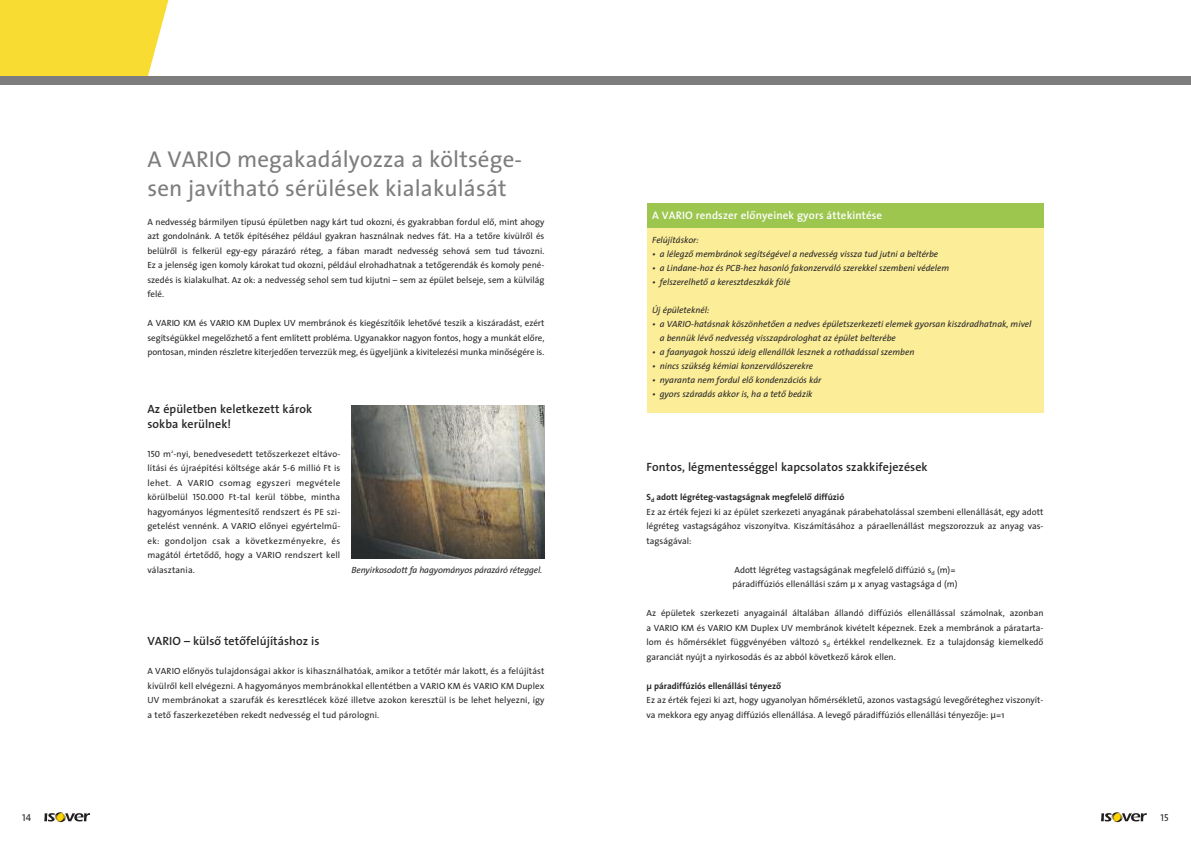
<style>
.page{position:relative;width:1191px;height:842px;background:#fff}
.page>*{position:absolute;margin:0;border:0;box-sizing:border-box;transform-origin:0 0}
.t1{font:23px/29px "The Sans Plain H";letter-spacing:.005em;color:#7d7d7d}
.t2{font:12px/14.5px "The Sans Semi Bold Plain H";letter-spacing:.005em;color:#272627}
.t3{font:11px "The Sans Semi Bold Plain H";letter-spacing:.01em;color:#fff}
.t4{font:10px "The Sans Caps H";color:#272627}
.t5{font:9px/14.5px "The Sans Plain H";color:#272627;text-align:justify}
.t6{font:9px/14px "The Sans Italic H";color:#272627}
.t7{font:9px "The Sans Bold Plain H";color:#272627}
.t8{font:italic 9px "The Sans";letter-spacing:-.015em;color:#272627}
.s1{font-family:"The Sans Caps H"}
.s2{font-family:"Lucida Grande"}
</style>
<div class="page">
<svg style="left:1101px;top:812px;width:45px;height:10px"></svg>
<svg style="left:44px;top:812px;width:46px;height:10px"></svg>
<img style="left:351px;top:405px;width:193px;height:154px">
<svg style="left:0;top:0;width:171px;height:77px;background:#f7dd40"></svg>
<div style="left:0;top:77px;width:1191px;height:8px;background:#7d7d7d"></div>
<div style="left:646px;top:228px;width:397px;height:184px;background:#fced98"></div>
<div style="left:646px;top:203px;width:397px;height:25px;background:#9dc64e"></div>
<h1 class="t1" style="left:147px;top:146px;width:376px">A VARIO megakadályozza a költsége&shy;sen javítható sérülések kialakulását</h1>
<p class="t5" style="left:147px;top:215px;width:398px">A nedvesség bármilyen típusú épületben nagy kárt tud okozni, és gyakrabban fordul elô, mint ahogy azt gondolnánk. A tetôk építéséhez például gyakran használnak nedves fát. Ha a tetôre kívülrôl és belülrôl is felkerül egy-egy párazáró réteg, a fában maradt nedvesség sehová sem tud távozni.<br>Ez a jelenség igen komoly károkat tud okozni, például elrohadhatnak a tetôgerendák és komoly pené&shy;szedés is kialakulhat. Az ok: a nedvesség sehol sem tud kijutni – sem az épület belseje, sem a külvilág felé.</p>
<p class="t5" style="left:147px;top:317px;width:398px">A VARIO KM és VARIO KM Duplex UV membránok és kiegészítôik lehetôvé teszik a kiszáradást, ezért segítségükkel megelôzhetô a fent említett probléma. Ugyanakkor nagyon fontos, hogy a munkát elôre, pontosan, minden részletre kiterjedôen tervezzük meg, és ügyeljünk a kivitelezési munka minôségére is.</p>
<h2 class="t2" style="left:147px;top:403px;width:166px">Az épületben keletkezett károk sokba kerülnek!</h2>
<p class="t5" style="left:147px;top:447px;width:194px"><span class="s1">150</span> m<sup>2</sup>-nyi, benedvesedett tetôszerkezet eltávo&shy;lítási és újraépítési költsége akár <span class="s1">5-6</span> millió Ft is lehet. A VARIO csomag egyszeri megvétele körülbelül <span class="s1">150.000</span> Ft-tal kerül többe, mintha hagyományos légmentesítô rendszert és PE szi&shy;getelést vennénk. A VARIO elônyei egyértelmû&shy;ek: gondoljon csak a következményekre, és magától értetôdô, hogy a VARIO rendszert kell választania.</p>
<p class="t8" style="left:351px;top:566px;width:192px">Benyirkosodott fa hagyományos párazáró réteggel.</p>
<h2 class="t2" style="left:147px;top:635px;width:174px">VARIO – külsô tetôfelújításhoz is</h2>
<p class="t5" style="left:147px;top:665px;width:398px">A VARIO elônyös tulajdonságai akkor is kihasználhatóak, amikor a tet<span class="s2">ő</span>tér már lakott, és a felújítást kívülrôl kell elvégezni. A hagyományos membránokkal ellentétben a VARIO KM és VARIO KM Duplex UV membránokat a szarufák és keresztlécek közé illetve azokon keresztül is be lehet helyezni, így a tetô faszerkezetében rekedt nedvesség el tud párologni.</p>
<p class="t3" style="left:652px;top:211px;width:231px">A VARIO rendszer elônyeinek gyors áttekintése</p>
<p class="t6" style="left:652px;top:234px;width:48px">Felújításkor:</p>
<p class="t6" style="left:652px;top:248px;width:287px">• a lélegzô membránok segítségével a nedvesség vissza tud jutni a beltérbe</p>
<p class="t6" style="left:652px;top:262px;width:298px">• a Lindane-hoz és PCB-hez hasonló fakonzerváló szerekkel szembeni védelem</p>
<p class="t6" style="left:652px;top:276px;width:140px">• felszerelhetô a keresztdeszkák fölé</p>
<p class="t6" style="left:652px;top:304px;width:59px">Új épületeknél:</p>
<p class="t6" style="left:660px;top:318px;width:373px;text-indent:-8px">• a VARIO-hatásnak köszönhetôen a nedves épületszerkezeti elemek gyorsan kiszáradhatnak, mivel a bennük lévô nedvesség visszapárologhat az épület belterébe</p>
<p class="t6" style="left:652px;top:346px;width:264px">• a faanyagok hosszú ideig ellenállók lesznek a rothadással szemben</p>
<p class="t6" style="left:652px;top:360px;width:162px">• nincs szükség kémiai konzerválószerekre</p>
<p class="t6" style="left:652px;top:374px;width:171px">• nyaranta nem fordul elô kondenzációs kár</p>
<p class="t6" style="left:652px;top:388px;width:162px">• gyors száradás akkor is, ha a tetô beázik</p>
<h2 class="t2" style="left:646px;top:461px;width:283px">Fontos, légmentességgel kapcsolatos szakkifejezések</h2>
<p class="t7" style="left:646px;top:493px;width:199px">S<sub>d</sub> adott légréteg-vastagságnak megfelelô diffúzió</p>
<p class="t5" style="left:646px;top:505px;width:398px">Ez az érték fejezi ki az épület szerkezeti anyagának párabehatolással szembeni ellenállását, egy adott légréteg vastagságához viszonyítva. Kiszámításához a páraellenállást megszorozzuk az anyag vas&shy;tagságával:</p>
<p class="t5" style="left:732px;top:563px;width:226px">Adott légréteg vastagságának megfelelô diffúzió s<sub>d</sub> (m)= páradiffúziós ellenállási szám <span class="s2">μ</span> x anyag vastagsága d (m)</p>
<p class="t5" style="left:646px;top:607px;width:398px">Az épületek szerkezeti anyagainál általában állandó diffúziós ellenállással számolnak, azonban a VARIO KM és VARIO KM Duplex UV membránok kivételt képeznek. Ezek a membránok a páratarta&shy;lom és hômérséklet függvényében változó s<sub>d</sub> értékkel rendelkeznek. Ez a tulajdonság kiemelkedô garanciát nyújt a nyirkosodás és az abból következô károk ellen.</p>
<p class="t7" style="left:646px;top:682px;width:136px">µ páradiffúziós ellenállási tényezô</p>
<p class="t5" style="left:646px;top:694px;width:398px">Ez az érték fejezi ki azt, hogy ugyanolyan hômérsékletû, azonos vastagságú levegôréteghez viszonyít&shy;va mekkora egy anyag diffúziós ellenállása. A levegô páradiffúziós ellenállási tényezôje: <span class="s2">μ</span>=1</p>
<p class="t4" style="left:22px;top:814px;width:10px">14</p>
<p class="t4" style="left:1160px;top:814px;width:10px">15</p>
</div>
